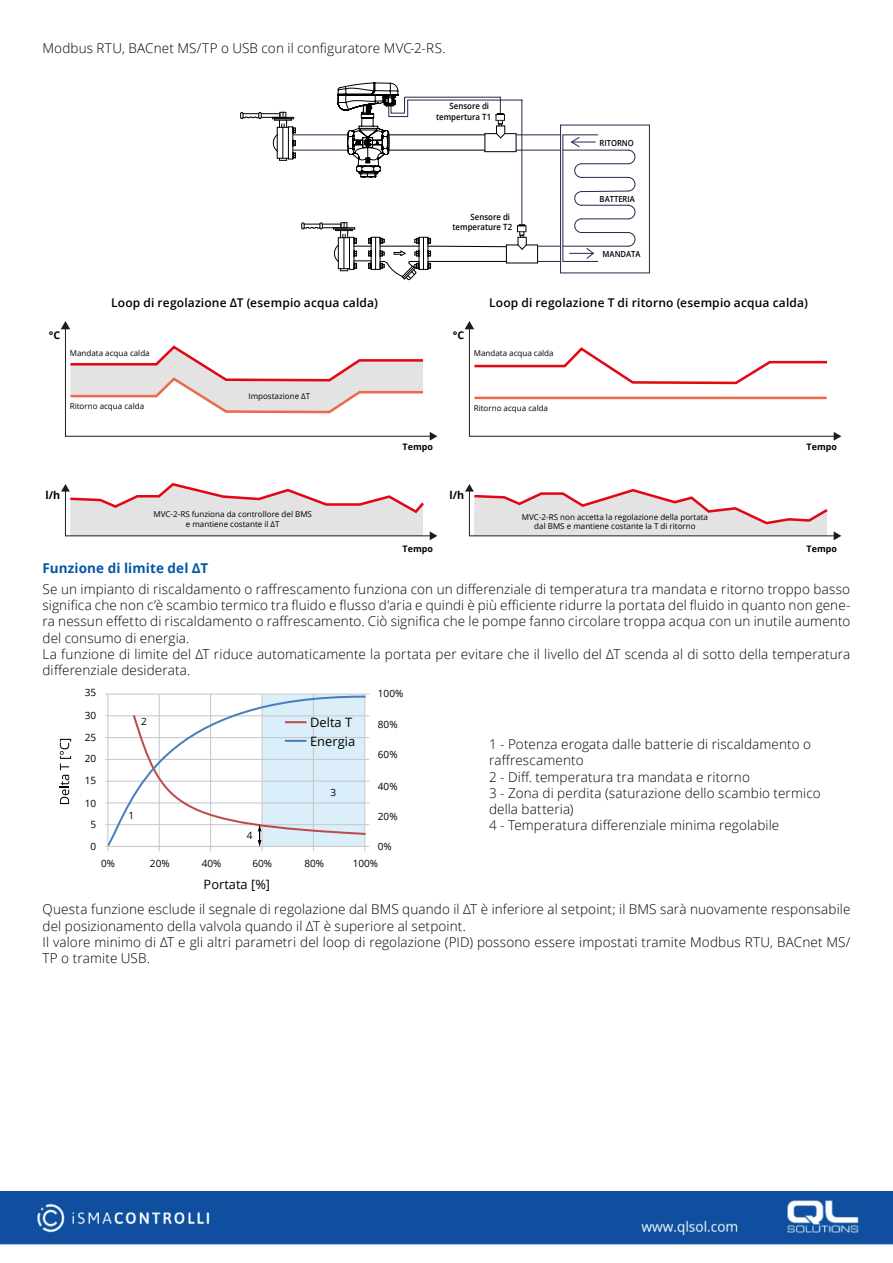
<style>
.page{position:relative;width:893px;height:1263px;background:#fff}
.page>*{position:absolute;margin:0;border:0;box-sizing:border-box;transform-origin:0 0}
.t1{font:300 13.5px/16.2px "Open Sans";letter-spacing:.01em;color:#000}
.t2{font:700 13.5px "Open Sans";letter-spacing:.01em;color:#0058a5}
.t3{font:12.9px/18.3px "Open Sans";color:#010202}
.t4{font:600 12px "Open Sans";letter-spacing:.015em;color:#000}
.t5{font:700 10.65px "Open Sans";color:#000}
.t6{font:10.05px "Open Sans";color:#010202}
.t7{font:700 9px "Open Sans";color:#000}
.t8{font:600 8.7px/10.4px "Open Sans";color:#000;text-align:right;scale:.91 1}
.t9{font:600 8.4px "Open Sans";color:#000;scale:.91 1}
.t10{font:8.1px/9.6px "Open Sans";color:#000;text-align:center}
</style>
<div class="page">
<div style="left:0;top:1191px;width:893px;height:46px;background:#104f9f"></div>
<hr style="left:516px;top:150px;width:45px;height:1px;background:#26264c">
<hr style="left:516px;top:135px;width:45px;height:1px;background:#26264c">
<hr style="left:563px;top:246px;width:65px;height:1px;background:#26264c">
<svg style="left:240px;top:112px;width:56px;height:49px"></svg>
<svg style="left:301px;top:222px;width:260px;height:58px"></svg>
<hr style="left:293px;top:135px;width:55px;height:1px;background:#26264c">
<hr style="left:293px;top:150px;width:55px;height:1px;background:#26264c">
<hr style="left:563px;top:135px;width:1px;height:126px;background:#26264c">
<hr style="left:563px;top:135px;width:35px;height:1px;background:#26264c">
<hr style="left:563px;top:261px;width:35px;height:1px;background:#26264c">
<hr style="left:563px;top:150px;width:65px;height:1px;background:#26264c">
<hr style="left:522px;top:100px;width:1px;height:125px;background:#26264c">
<hr style="left:561px;top:125px;width:88px;height:1px;background:#26264c">
<hr style="left:560px;top:125px;width:1px;height:148px;background:#26264c">
<hr style="left:561px;top:273px;width:88px;height:1px;background:#26264c">
<hr style="left:649px;top:125px;width:1px;height:148px;background:#26264c">
<svg style="left:570px;top:137px;width:65px;height:122px"></svg>
<svg style="left:338px;top:82px;width:185px;height:95px"></svg>
<svg style="left:70px;top:345px;width:353px;height:69px"></svg>
<hr style="left:65px;top:328px;width:1px;height:109px;background:#1d1d1b">
<svg style="left:61px;top:321px;width:9px;height:8px"></svg>
<hr style="left:65px;top:436px;width:366px;height:1px;background:#1d1d1b">
<svg style="left:430px;top:432px;width:7px;height:9px"></svg>
<svg style="left:61px;top:483px;width:376px;height:57px"></svg>
<svg style="left:474px;top:347px;width:353px;height:38px"></svg>
<hr style="left:474px;top:397px;width:353px;height:2px;background:#ed694b">
<hr style="left:469px;top:328px;width:1px;height:109px;background:#1d1d1b">
<svg style="left:465px;top:321px;width:9px;height:8px"></svg>
<hr style="left:469px;top:436px;width:366px;height:1px;background:#1d1d1b">
<svg style="left:834px;top:432px;width:7px;height:9px"></svg>
<svg style="left:465px;top:484px;width:376px;height:56px"></svg>
<hr style="left:105px;top:846px;width:264px;height:1px;background:#c7c6c6">
<hr style="left:105px;top:824px;width:264px;height:1px;background:#c7c6c6">
<hr style="left:105px;top:802px;width:264px;height:1px;background:#c7c6c6">
<hr style="left:105px;top:781px;width:264px;height:1px;background:#c7c6c6">
<hr style="left:105px;top:759px;width:264px;height:1px;background:#c7c6c6">
<hr style="left:105px;top:737px;width:264px;height:1px;background:#c7c6c6">
<hr style="left:105px;top:715px;width:264px;height:1px;background:#c7c6c6">
<hr style="left:105px;top:693px;width:264px;height:2px;background:#c7c6c6">
<hr style="left:107px;top:694px;width:1px;height:157px;background:#c7c6c6">
<hr style="left:159px;top:694px;width:1px;height:157px;background:#c7c6c6">
<hr style="left:210px;top:694px;width:1px;height:157px;background:#c7c6c6">
<hr style="left:262px;top:694px;width:1px;height:157px;background:#c7c6c6">
<hr style="left:313px;top:694px;width:1px;height:157px;background:#c7c6c6">
<hr style="left:364px;top:694px;width:1px;height:157px;background:#c7c6c6">
<svg style="left:59px;top:739px;width:12px;height:65px"></svg>
<svg style="left:106px;top:695px;width:262px;height:153px"></svg>
<img style="left:0;top:1200px;width:893px;height:44px">
<p class="t1" style="left:43px;top:39px;width:405px">Modbus RTU, BACnet MS/TP o USB con il configuratore MVC-2-RS.</p>
<p class="t8" style="left:436px;top:101px;width:62px">Sensore di tempertura T1</p>
<p class="t8" style="left:453px;top:212px;width:67px">Sensore di temperature T2</p>
<p class="t9" style="left:599px;top:137px;width:39px">RITORNO</p>
<p class="t9" style="left:600px;top:193px;width:40px">BATTERIA</p>
<p class="t9" style="left:603px;top:248px;width:43px">MANDATA</p>
<p class="t5" style="left:49px;top:328px;width:13px">°C</p>
<p class="t4" style="left:111px;top:294px;width:268px">Loop di regolazione ΔT (esempio acqua calda)</p>
<p class="t4" style="left:489px;top:294px;width:320px">Loop di regolazione T di ritorno (esempio acqua calda)</p>
<p class="t10" style="left:70px;top:348px;width:81px">Mandata acqua calda</p>
<p class="t5" style="left:453px;top:328px;width:13px">°C</p>
<p class="t10" style="left:474px;top:348px;width:81px">Mandata acqua calda</p>
<p class="t10" style="left:70px;top:401px;width:76px">Ritorno acqua calda</p>
<p class="t10" style="left:248px;top:391px;width:63px">Impostazione ΔT</p>
<p class="t7" style="left:403px;top:440px;width:32px">Tempo</p>
<p class="t10" style="left:474px;top:403px;width:76px">Ritorno acqua calda</p>
<p class="t7" style="left:806px;top:440px;width:32px">Tempo</p>
<p class="t5" style="left:46px;top:488px;width:16px">l/h</p>
<p class="t10" style="left:154px;top:509px;width:160px">MVC-2-RS funziona da controllore del BMS e mantiene costante il ΔT</p>
<p class="t5" style="left:449px;top:488px;width:16px">l/h</p>
<p class="t7" style="left:403px;top:542px;width:32px">Tempo</p>
<p class="t10" style="left:522px;top:512px;width:188px">MVC-2-RS non accetta la regolazione della portata dal BMS e mantiene costante la T di ritorno</p>
<p class="t7" style="left:806px;top:542px;width:32px">Tempo</p>
<p class="t2" style="left:43px;top:559px;width:167px">Funzione di limite del ΔT</p>
<p class="t1" style="left:43px;top:581px;width:809px">Se un impianto di riscaldamento o raffrescamento funziona con un differenziale di temperatura tra mandata e ritorno troppo basso significa che non c’è scambio termico tra fluido e flusso d’aria e quindi è più efficiente ridurre la portata del fluido in quanto non gene&shy;ra nessun effetto di riscaldamento o raffrescamento. Ciò significa che le pompe fanno circolare troppa acqua con un inutile aumento del consumo di energia.<br>La funzione di limite del ΔT riduce automaticamente la portata per evitare che il livello del ΔT scenda al di sotto della temperatura differenziale desiderata.</p>
<p class="t6" style="left:378px;top:686px;width:27px">100%</p>
<p class="t6" style="left:378px;top:717px;width:21px">80%</p>
<p class="t6" style="left:378px;top:747px;width:21px">60%</p>
<p class="t6" style="left:378px;top:779px;width:21px">40%</p>
<p class="t6" style="left:378px;top:809px;width:21px">20%</p>
<p class="t6" style="left:378px;top:839px;width:15px">0%</p>
<p class="t6" style="left:101px;top:856px;width:15px">0%</p>
<p class="t6" style="left:85px;top:686px;width:13px">35</p>
<p class="t6" style="left:85px;top:708px;width:13px">30</p>
<p class="t3" style="left:310px;top:713px;width:47px">Delta T<br>Energia</p>
<p class="t6" style="left:141px;top:715px;width:7px">2</p>
<p class="t6" style="left:85px;top:730px;width:13px">25</p>
<p class="t1" style="left:489px;top:736px;width:333px">1 - Potenza erogata dalle batterie di riscaldamento o raffrescamento<br>2 - Diff. temperatura tra mandata e ritorno<br>3 - Zona di perdita (saturazione dello scambio termico della batteria)<br>4 - Temperatura differenziale minima regolabile</p>
<p class="t6" style="left:85px;top:751px;width:13px">20</p>
<p class="t6" style="left:85px;top:773px;width:13px">15</p>
<p class="t6" style="left:331px;top:785px;width:7px">3</p>
<p class="t6" style="left:85px;top:796px;width:13px">10</p>
<p class="t6" style="left:128px;top:809px;width:7px">1</p>
<p class="t6" style="left:91px;top:817px;width:7px">5</p>
<p class="t6" style="left:247px;top:828px;width:7px">4</p>
<p class="t6" style="left:91px;top:839px;width:7px">0</p>
<p class="t6" style="left:150px;top:856px;width:21px">20%</p>
<p class="t6" style="left:202px;top:856px;width:21px">40%</p>
<p class="t6" style="left:252px;top:856px;width:21px">60%</p>
<p class="t6" style="left:304px;top:856px;width:21px">80%</p>
<p class="t6" style="left:353px;top:856px;width:27px">100%</p>
<p class="t3" style="left:204px;top:875px;width:68px">Portata [%]</p>
<p class="t1" style="left:43px;top:901px;width:809px">Questa funzione esclude il segnale di regolazione dal BMS quando il ΔT è inferiore al setpoint; il BMS sarà nuovamente responsabile del posizionamento della valvola quando il ΔT è superiore al setpoint.<br>Il valore minimo di ΔT e gli altri parametri del loop di regolazione (PID) possono essere impostati tramite Modbus RTU, BACnet MS/ TP o tramite USB.</p>
</div>
